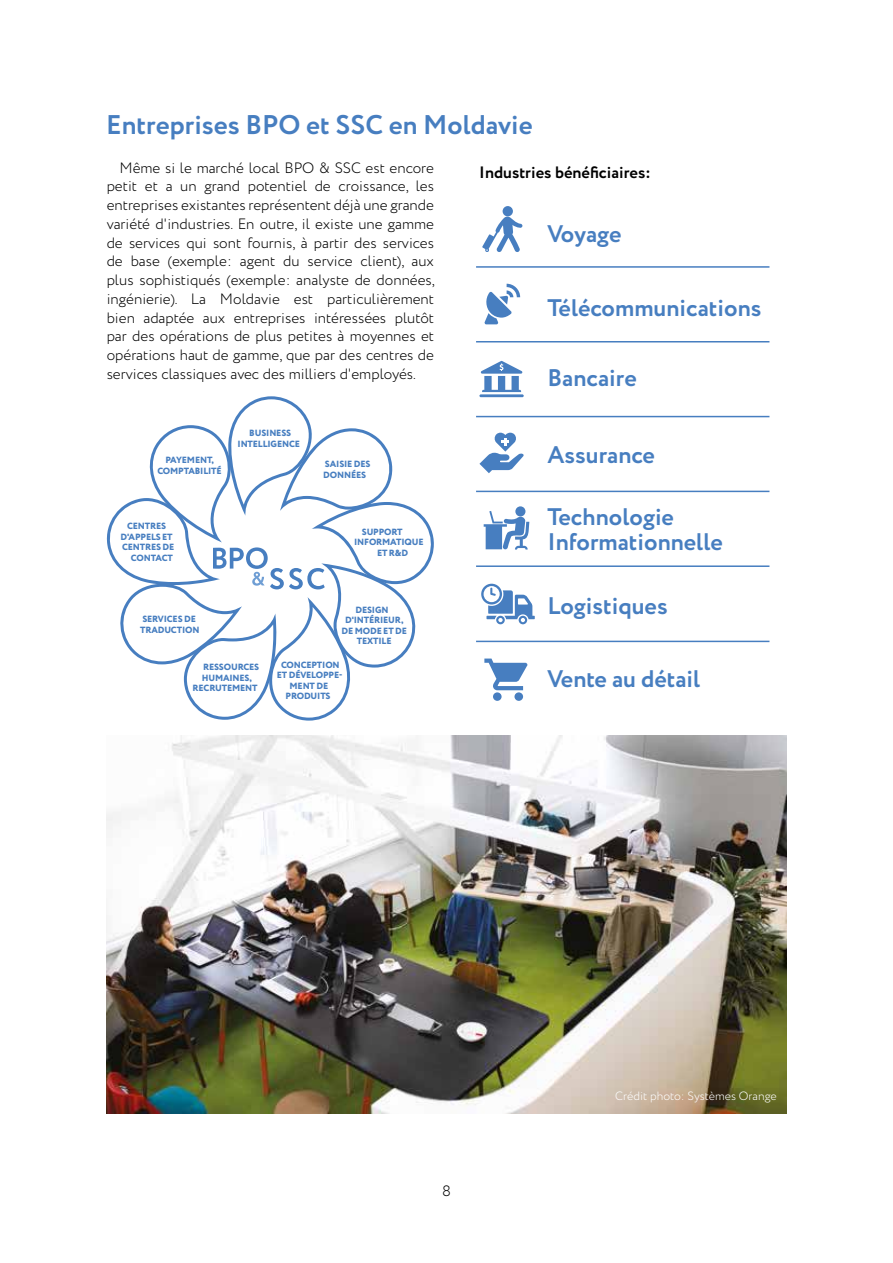
<style>
.page{position:relative;width:893px;height:1263px;background:#fff}
.page>*{position:absolute;margin:0;border:0;box-sizing:border-box;transform-origin:0 0}
.t1{font:700 27px "Circe";color:#477ec0}
.t2{font:700 24px/25.5px "Circe";color:#477ec0}
.t3{font:700 16.5px "Circe";color:#000}
.t4{font:300 15px/18.8px "Circe";color:#000;text-align:justify}
.t5{font:300 12px "Circe";color:#fff}
.t6{font:800 9px/10.5px "Circe";letter-spacing:-.015em;color:#477ec0;text-align:center}
</style>
<div class="page">
<svg style="left:479px;top:433px;width:45px;height:40px"></svg>
<div style="left:503px;top:206px;width:10px;height:10px;background:#477ec0;border-radius:50%"></div>
<svg style="left:482px;top:217px;width:40px;height:35px"></svg>
<div style="left:515px;top:506px;width:10px;height:10px;background:#477ec0;border-radius:50%"></div>
<svg style="left:484px;top:511px;width:45px;height:38px"></svg>
<hr style="left:479px;top:394px;width:45px;height:3px;background:#477ec0">
<svg style="left:481px;top:361px;width:41px;height:31px"></svg>
<svg style="left:484px;top:284px;width:36px;height:40px"></svg>
<svg style="left:481px;top:584px;width:54px;height:40px"></svg>
<svg style="left:106px;top:396px;width:328px;height:325px"></svg>
<img style="left:106px;top:736px;width:681px;height:377px">
<hr style="left:476px;top:266px;width:293px;height:2px;background:#477ec0">
<hr style="left:476px;top:565px;width:293px;height:2px;background:#477ec0">
<hr style="left:476px;top:641px;width:293px;height:1px;background:#477ec0">
<hr style="left:476px;top:491px;width:293px;height:1px;background:#477ec0">
<hr style="left:476px;top:416px;width:293px;height:1px;background:#477ec0">
<hr style="left:476px;top:341px;width:293px;height:1px;background:#477ec0">
<svg style="left:484px;top:658px;width:43px;height:43px"></svg>
<h1 class="t1" style="left:106px;top:106px;width:428px">Entreprises BPO et SSC en Moldavie</h1>
<p class="t4" style="left:107px;top:159px;width:330px;text-indent:13px">Même si le marché local BPO &amp; SSC est encore petit et a un grand potentiel de croissance, les entreprises existantes représentent déjà une grande variété d'industries. En outre, il existe une gamme de services qui sont fournis, à partir des services de base (exemple: agent du service client), aux plus sophistiqués (exemple: analyste de données, ingénierie). La Moldavie est particulièrement bien adaptée aux entreprises intéressées plutôt par des opérations de plus petites à moyennes et opérations haut de gamme, que par des centres de services classiques avec des milliers d'employés.</p>
<p class="t6" style="left:157px;top:455px;width:66px">PAYEMENT,<br>COMPTABILITÉ</p>
<p class="t6" style="left:238px;top:428px;width:64px">BUSINESS<br>INTELLIGENCE</p>
<p class="t6" style="left:127px;top:521px;width:41px">CENTRES</p>
<p class="t6" style="left:121px;top:532px;width:54px">D'APPELS ET</p>
<p class="t6" style="left:122px;top:542px;width:54px">CENTRES DE</p>
<p class="t6" style="left:131px;top:553px;width:43px">CONTACT</p>
<p class="t6" style="left:140px;top:614px;width:61px;text-align:left">SERVICES DE<br>TRADUCTION</p>
<p class="t6" style="left:323px;top:459px;width:49px;text-align:left">SAISIE DES<br>DONNÉES</p>
<p class="t6" style="left:362px;top:527px;width:42px">SUPPORT</p>
<p class="t6" style="left:354px;top:537px;width:71px">INFORMATIQUE</p>
<p class="t6" style="left:377px;top:548px;width:33px">ET R&amp;D</p>
<p class="t6" style="left:342px;top:605px;width:67px">DESIGN<br>D'INTÉRIEUR,<br>DE MODE ET DE<br>TEXTILE</p>
<p class="t6" style="left:203px;top:662px;width:58px">RESSOURCES</p>
<p class="t6" style="left:202px;top:673px;width:52px">HUMAINES,</p>
<p class="t6" style="left:193px;top:683px;width:67px">RECRUTEMENT</p>
<p class="t6" style="left:277px;top:660px;width:67px">CONCEPTION<br>ET DÉVELOPPE-<br>MENT DE<br>PRODUITS</p>
<p class="t3" style="left:479px;top:162px;width:173px">Industries bénéficiaires:</p>
<h2 class="t2" style="left:547px;top:222px;width:76px">Voyage</h2>
<h2 class="t2" style="left:547px;top:296px;width:215px">Télécommunications</h2>
<h2 class="t2" style="left:547px;top:367px;width:91px">Bancaire</h2>
<h2 class="t2" style="left:547px;top:443px;width:109px">Assurance</h2>
<h2 class="t2" style="left:547px;top:505px;width:177px">Technologie<br>Informationnelle</h2>
<h2 class="t2" style="left:547px;top:595px;width:122px">Logistiques</h2>
<h2 class="t2" style="left:547px;top:668px;width:154px">Vente au détail</h2>
<p class="t4" style="left:442px;top:1182px;width:10px">8</p>
<p class="t5" style="left:615px;top:1088px;width:163px">Crédit photo: Systèmes Orange</p>
</div>
